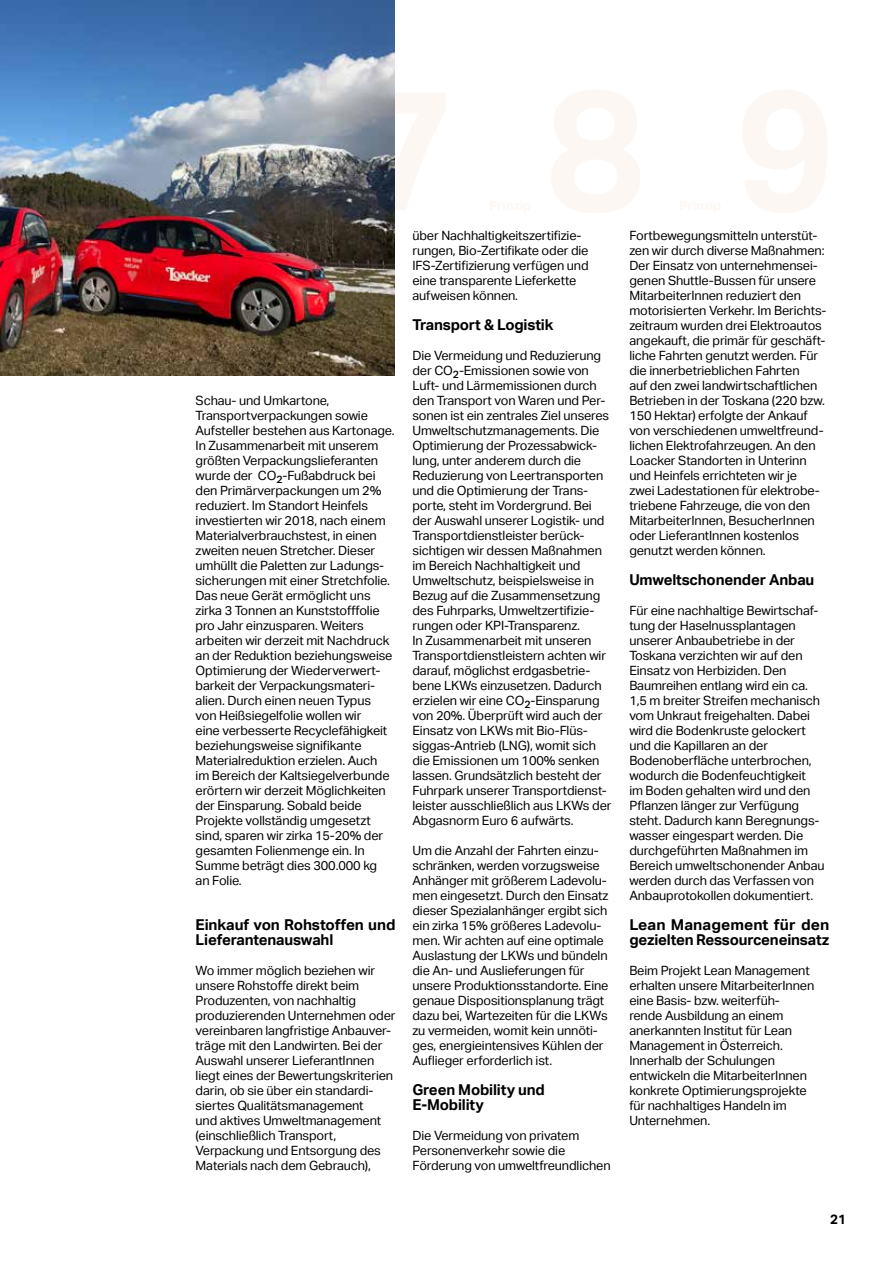
<style>
.page{position:relative;width:893px;height:1263px;background:#fff}
.page>*{position:absolute;margin:0;border:0;box-sizing:border-box;transform-origin:0 0}
.t1{font:700 15px/15px "Aktiv Grotesk";letter-spacing:-.01em;color:#000}
.t2{font:700 15px/15px "Aktiv Grotesk";letter-spacing:-.01em;color:#000;scale:1.04 1}
.t3{font:700 13.5px "Aktiv Grotesk";color:#000}
.t4{font:12.75px/15px "Aktiv Grotesk";letter-spacing:-.01em;color:#000}
</style>
<div class="page">
<img style="left:0;top:0;width:395px;height:375px">
<p class="t4" style="left:196px;top:393px;width:200px">Schau- und Umkartone,<br>Transportverpackungen sowie<br>Aufsteller bestehen aus Kartonage.<br>In Zusammenarbeit mit unserem größten Verpackungslieferanten wurde der CO<sub>2</sub>-Fußabdruck bei den Primärverpackungen um 2% reduziert. Im Standort Heinfels investierten wir 2018, nach einem<br>Materialverbrauchstest, in einen zweiten neuen Stretcher. Dieser umhüllt die Paletten zur Ladungs&shy;sicherungen mit einer Stretchfolie.<br>Das neue Gerät ermöglicht uns zirka 3 Tonnen an Kunststofffolie pro Jahr einzusparen. Weiters arbeiten wir derzeit mit Nachdruck an der Reduktion beziehungsweise<br>Optimierung der Wiederverwert&shy;barkeit der Verpackungsmateri&shy;alien. Durch einen neuen Typus von Heißsiegelfolie wollen wir<br>eine verbesserte Recyclefähigkeit beziehungsweise signifikante<br>Materialreduktion erzielen. Auch<br>im Bereich der Kaltsiegelverbunde erörtern wir derzeit Möglichkeiten der Einsparung. Sobald beide<br>Projekte vollständig umgesetzt sind, sparen wir zirka 15-20% der gesamten Folienmenge ein. In<br>Summe beträgt dies 300.000 kg<br>an Folie.</p>
<p class="t1" style="left:196px;top:917px;width:201px">Einkauf von Rohstoffen und<br>Lieferantenauswahl</p>
<p class="t4" style="left:196px;top:963px;width:201px">Wo immer möglich beziehen wir unsere Rohstoffe direkt beim<br>Produzenten, von nachhaltig produzierenden Unternehmen oder vereinbaren langfristige Anbauver&shy;träge mit den Landwirten. Bei der<br>Auswahl unserer LieferantInnen liegt eines der Bewertungskriterien darin, ob sie über ein standardi&shy;siertes Qualitätsmanagement<br>und aktives Umweltmanagement (einschließlich Transport,<br>Verpackung und Entsorgung des<br>Materials nach dem Gebrauch),</p>
<p class="t4" style="left:412px;top:228px;width:178px">über Nachhaltigkeitszertifizie&shy;rungen, Bio-Zertifikate oder die<br>IFS-Zertifizierung verfügen und eine transparente Lieferkette aufweisen können.</p>
<p class="t1" style="left:412px;top:317px;width:142px">Transport &amp; Logistik</p>
<p class="t4" style="left:412px;top:348px;width:200px">Die Vermeidung und Reduzierung der CO<sub>2</sub>-Emissionen sowie von<br>Luft- und Lärmemissionen durch den Transport von Waren und Per&shy;sonen ist ein zentrales Ziel unseres<br>Umweltschutzmanagements. Die<br>Optimierung der Prozessabwick&shy;lung, unter anderem durch die<br>Reduzierung von Leertransporten und die Optimierung der Trans&shy;porte, steht im Vordergrund. Bei der Auswahl unserer Logistik- und<br>Transportdienstleister berück&shy;sichtigen wir dessen Maßnahmen im Bereich Nachhaltigkeit und<br>Umweltschutz, beispielsweise in<br>Bezug auf die Zusammensetzung des Fuhrparks, Umweltzertifizie&shy;rungen oder KPI-Transparenz.<br>In Zusammenarbeit mit unseren<br>Transportdienstleistern achten wir darauf, möglichst erdgasbetrie&shy;bene LKWs einzusetzen. Dadurch erzielen wir eine CO<sub>2</sub>-Einsparung von 20%. Überprüft wird auch der<br>Einsatz von LKWs mit Bio-Flüs&shy;siggas-Antrieb (LNG), womit sich die Emissionen um 100% senken lassen. Grundsätzlich besteht der<br>Fuhrpark unserer Transportdienst&shy;leister ausschließlich aus LKWs der<br>Abgasnorm Euro 6 aufwärts.</p>
<p class="t4" style="left:412px;top:843px;width:198px">Um die Anzahl der Fahrten einzu&shy;schränken, werden vorzugsweise Anhänger mit größerem Ladevolu&shy;men eingesetzt. Durch den Einsatz dieser Spezialanhänger ergibt sich ein zirka 15% größeres Ladevolu&shy;men. Wir achten auf eine optimale Auslastung der LKWs und bündeln die An- und Auslieferungen für unsere Produktionsstandorte. Eine genaue Dispositionsplanung trägt dazu bei, Wartezeiten für die LKWs zu vermeiden, womit kein unnöti&shy;ges, energieintensives Kühlen der Auflieger erforderlich ist.</p>
<p class="t1" style="left:412px;top:1082px;width:134px">Green Mobility und<br>E-Mobility</p>
<p class="t4" style="left:412px;top:1128px;width:200px">Die Vermeidung von privatem<br>Personenverkehr sowie die<br>Förderung von umweltfreundlichen</p>
<p class="t4" style="left:629px;top:228px;width:199px">Fortbewegungsmitteln unterstüt&shy;zen wir durch diverse Maßnahmen:<br>Der Einsatz von unternehmensei&shy;genen Shuttle-Bussen für unsere MitarbeiterInnen reduziert den motorisierten Verkehr. Im Berichts&shy;zeitraum wurden drei Elektroautos angekauft, die primär für geschäft&shy;liche Fahrten genutzt werden. Für die innerbetrieblichen Fahrten<br>auf den zwei landwirtschaftlichen Betrieben in der Toskana (220 bzw.<br>150 Hektar) erfolgte der Ankauf von verschiedenen umweltfreund&shy;lichen Elektrofahrzeugen. An den Loacker Standorten in Unterinn und Heinfels errichteten wir je<br>zwei Ladestationen für elektrobe&shy;triebene Fahrzeuge, die von den MitarbeiterInnen, BesucherInnen oder LieferantInnen kostenlos genutzt werden können.</p>
<p class="t1" style="left:629px;top:572px;width:187px">Umweltschonender Anbau</p>
<p class="t4" style="left:629px;top:603px;width:197px">Für eine nachhaltige Bewirtschaf&shy;tung der Haselnussplantagen unserer Anbaubetriebe in der<br>Toskana verzichten wir auf den<br>Einsatz von Herbiziden. Den<br>Baumreihen entlang wird ein ca.<br>1,5 m breiter Streifen mechanisch vom Unkraut freigehalten. Dabei wird die Bodenkruste gelockert und die Kapillaren an der<br>Bodenoberfläche unterbrochen, wodurch die Bodenfeuchtigkeit<br>im Boden gehalten wird und den<br>Pflanzen länger zur Verfügung steht. Dadurch kann Beregnungs&shy;wasser eingespart werden. Die durchgeführten Maßnahmen im<br>Bereich umweltschonender Anbau werden durch das Verfassen von<br>Anbauprotokollen dokumentiert.</p>
<p class="t2" style="left:629px;top:917px;width:194px">Lean Management für den gezielten Ressourceneinsatz</p>
<p class="t4" style="left:629px;top:963px;width:186px">Beim Projekt Lean Management erhalten unsere MitarbeiterInnen eine Basis- bzw. weiterfüh&shy;rende Ausbildung an einem anerkannten Institut für Lean<br>Management in Österreich.<br>Innerhalb der Schulungen entwickeln die MitarbeiterInnen konkrete Optimierungsprojekte für nachhaltiges Handeln im<br>Unternehmen.</p>
<p class="t3" style="left:830px;top:1211px;width:17px">21</p>
</div>
